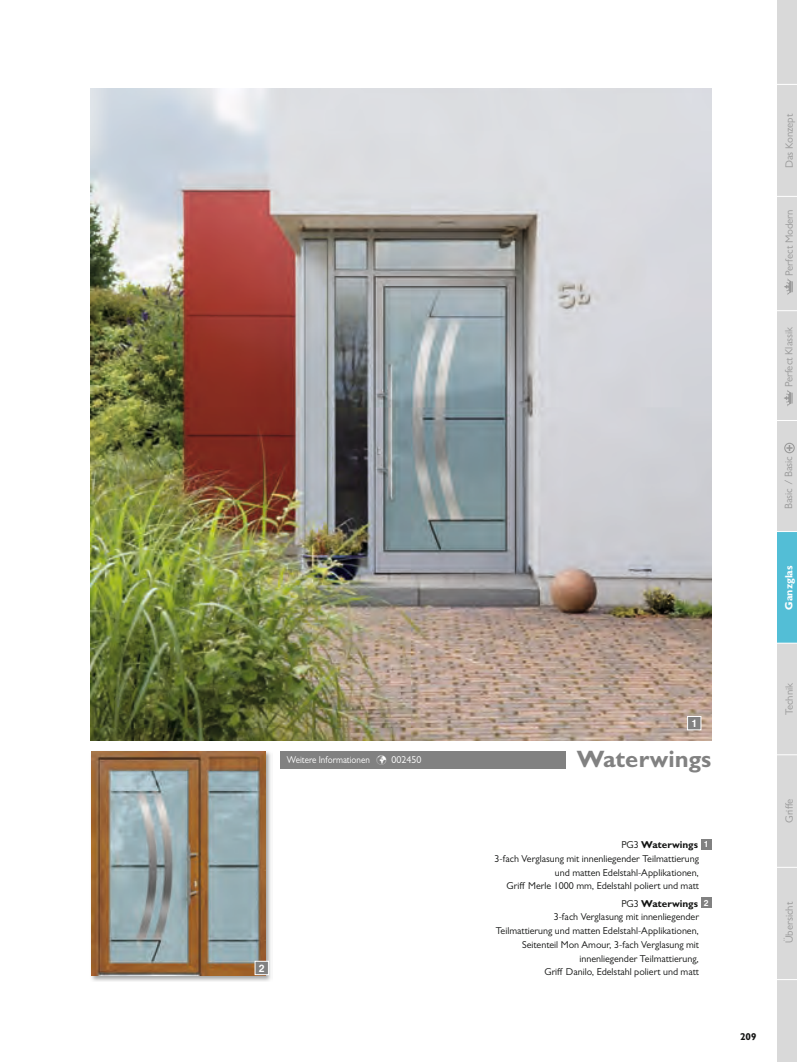
<style>
.page{position:relative;width:797px;height:1062px;background:#fff}
.page>*{position:absolute;margin:0;border:0;box-sizing:border-box;transform-origin:0 0}
.t1{font:700 23.75px "Gill Sans MT Std";color:#818181}
.t2{font:10.62px "Gill Sans MT Std";color:#999}
.t3{font:700 10.62px "Gill Sans MT Std";color:#fff}
.t4{font:10px "Gill Sans MT Std";color:#131413}
.t5{font:700 10px "Gill Sans MT Std";color:#131413}
.t6{font:10px "Gill Sans MT Std";color:#fff;scale:.9 1}
.t7{font:500 10px "Europa Gro SBOP";color:#fff}
.s1{font-weight:400}
.s2{font-family:"Europa Gro SBOP";font-weight:500;font-size:8.25px;color:#fff}
</style>
<div class="page">
<img style="left:91px;top:89px;width:620px;height:652px">
<div style="left:687px;top:716px;width:13px;height:13px;background:#818181"></div>
<div style="left:687px;top:716px;width:14px;height:14px;border:1px solid #fff"></div>
<div style="left:700px;top:838px;width:11px;height:11px;background:#818181"></div>
<div style="left:700px;top:897px;width:11px;height:10px;background:#818181"></div>
<img style="left:91px;top:751px;width:180px;height:230px">
<img style="left:91px;top:751px;width:174px;height:224px">
<div style="left:280px;top:751px;width:285px;height:17px;background:#818181"></div>
<div style="left:255px;top:961px;width:13px;height:13px;background:#818181"></div>
<div style="left:255px;top:960px;width:14px;height:14px;border:1px solid #fff"></div>
<div style="left:776px;top:0;width:20px;height:1061px;background:#d9d9d9"></div>
<div style="left:776px;top:531px;width:20px;height:112px;background:#53bed6"></div>
<svg style="left:784px;top:278px;width:8px;height:17px"></svg>
<svg style="left:776px;top:196px;width:20px;height:1px"></svg>
<svg style="left:776px;top:84px;width:20px;height:1px"></svg>
<svg style="left:776px;top:310px;width:20px;height:1px"></svg>
<svg style="left:776px;top:420px;width:20px;height:1px"></svg>
<svg style="left:776px;top:531px;width:20px;height:1px"></svg>
<svg style="left:776px;top:643px;width:20px;height:1px"></svg>
<svg style="left:776px;top:754px;width:20px;height:1px"></svg>
<svg style="left:776px;top:867px;width:20px;height:1px"></svg>
<svg style="left:776px;top:979px;width:20px;height:1px"></svg>
<svg style="left:786px;top:445px;width:6px;height:6px"></svg>
<div style="left:784px;top:443px;width:10px;height:10px;border:1px solid #999;border-radius:50%"></div>
<svg style="left:784px;top:390px;width:8px;height:16px"></svg>
<p class="t6" style="left:287px;top:753px;width:151px">Weitere Informationen ✓ 002450</p>
<p class="t7" style="left:259px;top:961px;width:7px">2</p>
<p class="t7" style="left:691px;top:717px;width:7px">1</p>
<h1 class="t1" style="left:576px;top:744px;width:136px">Waterwings</h1>
<p class="t5" style="left:621px;top:838px;width:89px"><span class="s1">PG3</span> Waterwings <span class="s2">1</span></p>
<p class="t4" style="left:494px;top:852px;width:206px">3-fach Verglasung mit innenliegender Teilmattierung</p>
<p class="t4" style="left:554px;top:866px;width:146px">und matten Edelstahl-Applikationen,</p>
<p class="t4" style="left:506px;top:880px;width:194px">Griff Merle 1000 mm, Edelstahl poliert und matt</p>
<p class="t5" style="left:621px;top:897px;width:89px"><span class="s1">PG3</span> Waterwings <span class="s2">2</span></p>
<p class="t4" style="left:553px;top:911px;width:147px">3-fach Verglasung mit innenliegender</p>
<p class="t4" style="left:495px;top:925px;width:205px">Teilmattierung und matten Edelstahl-Applikationen,</p>
<p class="t4" style="left:522px;top:938px;width:178px">Seitenteil Mon Amour, 3-fach Verglasung mit</p>
<p class="t4" style="left:579px;top:952px;width:121px">innenliegender Teilmattierung,</p>
<p class="t4" style="left:544px;top:966px;width:156px">Griff Danilo, Edelstahl poliert und matt</p>
<p class="t2" style="left:782px;top:168px;width:56px;rotate:-90deg">Das Konzept</p>
<p class="t2" style="left:783px;top:276px;width:68px;rotate:-90deg">Perfect Modern</p>
<p class="t2" style="left:782px;top:387px;width:62px;rotate:-90deg">Perfect Klassik</p>
<p class="t2" style="left:782px;top:509px;width:55px;rotate:-90deg">Basic / Basic</p>
<p class="t3" style="left:782px;top:610px;width:46px;rotate:-90deg">Ganzglas</p>
<p class="t2" style="left:782px;top:715px;width:34px;rotate:-90deg">Technik</p>
<p class="t2" style="left:782px;top:823px;width:26px;rotate:-90deg">Griffe</p>
<p class="t2" style="left:782px;top:943px;width:43px;rotate:-90deg">Übersicht</p>
<p class="t5" style="left:740px;top:1030px;width:18px">209</p>
</div>
